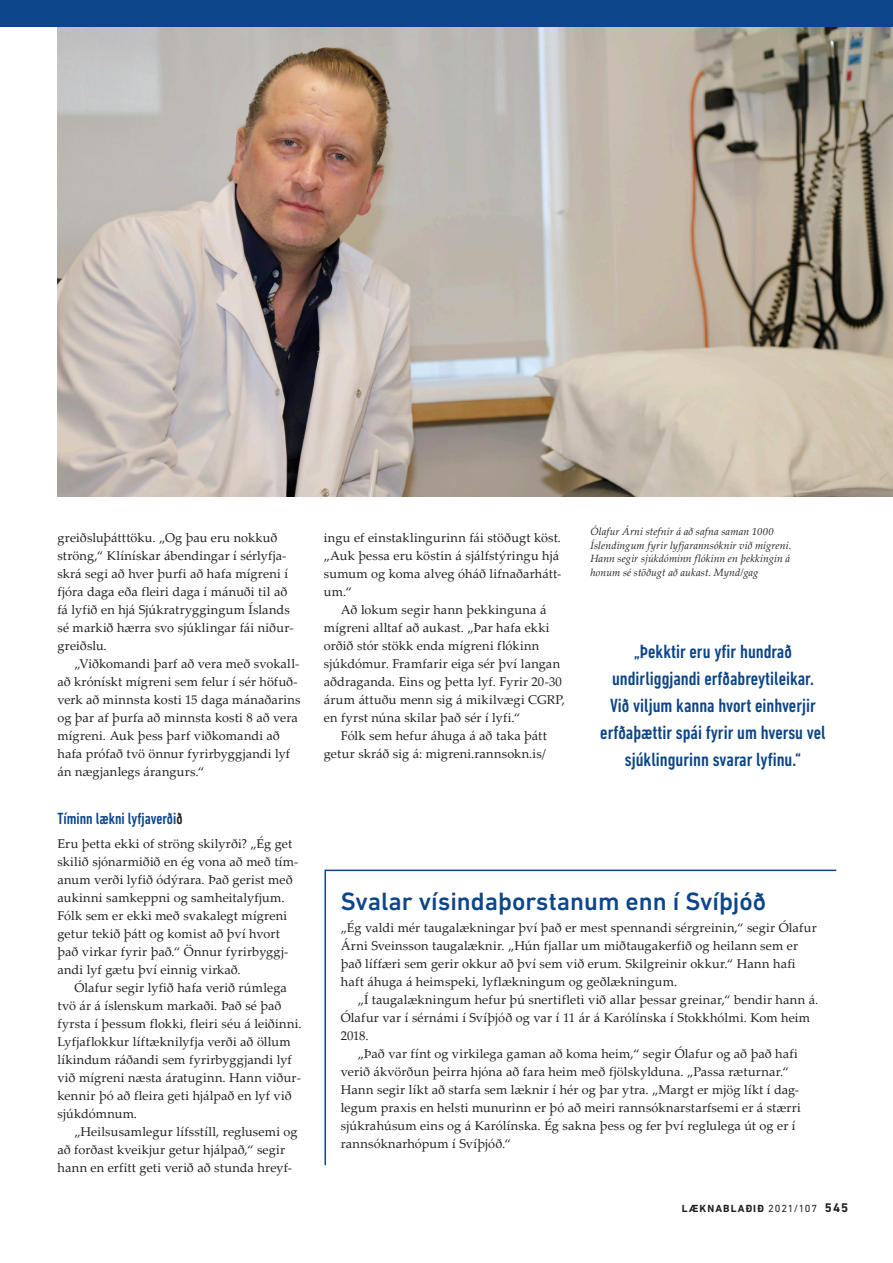
<style>
.page{position:relative;width:893px;height:1263px;background:#fff}
.page>*{position:absolute;margin:0;border:0;box-sizing:border-box;transform-origin:0 0}
.t1{font:500 25.5px "DIN Next LT Pro";color:#0c4589}
.t2{font:500 condensed 19.5px/27px "DIN Next LT Pro";color:#0c4589;text-align:center}
.t3{font:500 condensed 16.5px "DIN Next LT Pro";color:#0c4589}
.t4{font:12.75px/18px "Palatino Linotype";letter-spacing:.015em;color:#231f20}
.t5{font:italic 10.5px/13.5px "Palatino Linotype";letter-spacing:.01em;color:#231f20}
.t6{font:700 10.5px "DIN Next LT Pro";letter-spacing:.105em;color:#231f20}
.s1{color:#231f20}
.s2{font-weight:400}
.s3{font-size:12.75px}
</style>
<div class="page">
<img style="left:57px;top:27px;width:836px;height:469px">
<div style="left:0;top:0;width:893px;height:27px;background:#0c4589"></div>
<svg style="left:324px;top:869px;width:513px;height:297px"></svg>
<p class="t4" style="left:57px;top:528px;width:238px">greiðsluþátttöku. „Og þau eru nokkuð ströng,“ Klínískar ábendingar í sérlyfja&shy;skrá segi að hver þurfi að hafa mígreni í fjóra daga eða fleiri daga í mánuði til að fá lyfið en hjá Sjúkratryggingum Íslands sé markið hærra svo sjúklingar fái niður&shy;greiðslu.</p>
<p class="t4" style="left:57px;top:654px;width:245px;text-indent:17px">„Viðkomandi þarf að vera með svokall&shy;að krónískt mígreni sem felur í sér höfuð&shy;verk að minnsta kosti 15 daga mánaðarins og þar af þurfa að minnsta kosti 8 að vera mígreni. Auk þess þarf viðkomandi að hafa prófað tvö önnur fyrirbyggjandi lyf án nægjanlegs árangurs.“</p>
<p class="t3" style="left:57px;top:809px;width:127px">Tíminn lækni lyfjaverði<span class="s1">ð</span></p>
<p class="t4" style="left:57px;top:834px;width:243px">Eru þetta ekki of ströng skilyrði? „Ég get skilið sjónarmiðið en ég vona að með tím&shy;anum verði lyfið ódýrara. Það gerist með aukinni samkeppni og samheitalyfjum.<br>Fólk sem er ekki með svakalegt mígreni getur tekið þátt og komist að því hvort það virkar fyrir það.“ Önnur fyrirbyggj&shy;andi lyf gætu því einnig virkað.</p>
<p class="t4" style="left:57px;top:978px;width:246px;text-indent:17px">Ólafur segir lyfið hafa verið rúmlega tvö ár á íslenskum markaði. Það sé það fyrsta í þessum flokki, fleiri séu á leiðinni.<br>Lyfjaflokkur líftæknilyfja verði að öllum líkindum ráðandi sem fyrirbyggjandi lyf við mígreni næsta áratuginn. Hann viður&shy;kennir þó að fleira geti hjálpað en lyf við sjúkdómnum.</p>
<p class="t4" style="left:57px;top:1122px;width:242px;text-indent:17px">„Heilsusamlegur lífsstíll, reglusemi og að forðast kveikjur getur hjálpað,“ segir hann en erfitt geti verið að stunda hreyf-</p>
<p class="t4" style="left:324px;top:528px;width:239px">ingu ef einstaklingurinn fái stöðugt köst. „Auk þessa eru köstin á sjálfstýringu hjá sumum og koma alveg óháð lifnaðarhátt&shy;um.“</p>
<p class="t4" style="left:324px;top:600px;width:242px;text-indent:17px">Að lokum segir hann þekkinguna á mígreni alltaf að aukast. „Þar hafa ekki orðið stór stökk enda mígreni flókinn sjúkdómur. Framfarir eiga sér því langan aðdraganda. Eins og þetta lyf. Fyrir 20-30 árum áttuðu menn sig á mikilvægi CGRP, en fyrst núna skilar það sér í lyfi.“</p>
<p class="t4" style="left:324px;top:726px;width:224px;text-align:right">Fólk sem hefur áhuga á að taka þátt getur skráð sig á: migreni.rannsokn.is/</p>
<p class="t5" style="left:590px;top:524px;width:203px">Ólafur Árni stefnir á að safna saman 1000<br>Íslendingum fyrir lyfjarannsóknir við mígreni.<br>Hann segir sjúkdóminn flókinn en þekkingin á honum sé stöðugt að aukast. Mynd/gag</p>
<h2 class="t2" style="left:600px;top:638px;width:227px">„Þekktir eru yfir hundrað undirliggjandi erfðabreytileikar.<br>Við viljum kanna hvort einhverjir erfðaþættir spái fyrir um hversu vel sjúklingurinn svarar lyfinu.“</h2>
<h1 class="t1" style="left:341px;top:886px;width:427px">Svalar vísindaþorstanum enn í Svíþjóð</h1>
<p class="t4" style="left:341px;top:918px;width:477px">„Ég valdi mér taugalækningar því það er mest spennandi sérgreinin,“ segir Ólafur Árni Sveinsson taugalæknir. „Hún fjallar um miðtaugakerfið og heilann sem er það líffæri sem gerir okkur að því sem við erum. Skilgreinir okkur.“ Hann hafi haft áhuga á heimspeki, lyflækningum og geðlækningum.</p>
<p class="t4" style="left:358px;top:990px;width:462px">„Í taugalækningum hefur þú snertifleti við allar þessar greinar,“ bendir hann á.</p>
<p class="t4" style="left:341px;top:1008px;width:471px">Ólafur var í sérnámi í Svíþjóð og var í 11 ár á Karólínska í Stokkhólmi. Kom heim</p>
<p class="t4" style="left:341px;top:1026px;width:29px">2018.</p>
<p class="t4" style="left:358px;top:1044px;width:441px">„Það var fínt og virkilega gaman að koma heim,“ segir Ólafur og að það hafi</p>
<p class="t4" style="left:341px;top:1062px;width:450px">verið ákvörðun þeirra hjóna að fara heim með fjölskylduna. „Passa ræturnar.“</p>
<p class="t4" style="left:341px;top:1080px;width:460px">Hann segir líkt að starfa sem læknir í hér og þar ytra. „Margt er mjög líkt í dag-</p>
<p class="t4" style="left:341px;top:1098px;width:462px">legum praxis en helsti munurinn er þó að meiri rannsóknarstarfsemi er á stærri</p>
<p class="t4" style="left:341px;top:1116px;width:456px">sjúkrahúsum eins og á Karólínska. Ég sakna þess og fer því reglulega út og er í</p>
<p class="t4" style="left:341px;top:1134px;width:172px">rannsóknarhópum í Svíþjóð.“</p>
<p class="t6" style="left:682px;top:1202px;width:168px">LÆKNABLAÐIÐ <span class="s2">2021/107</span> <span class="s3">545</span></p>
</div>
